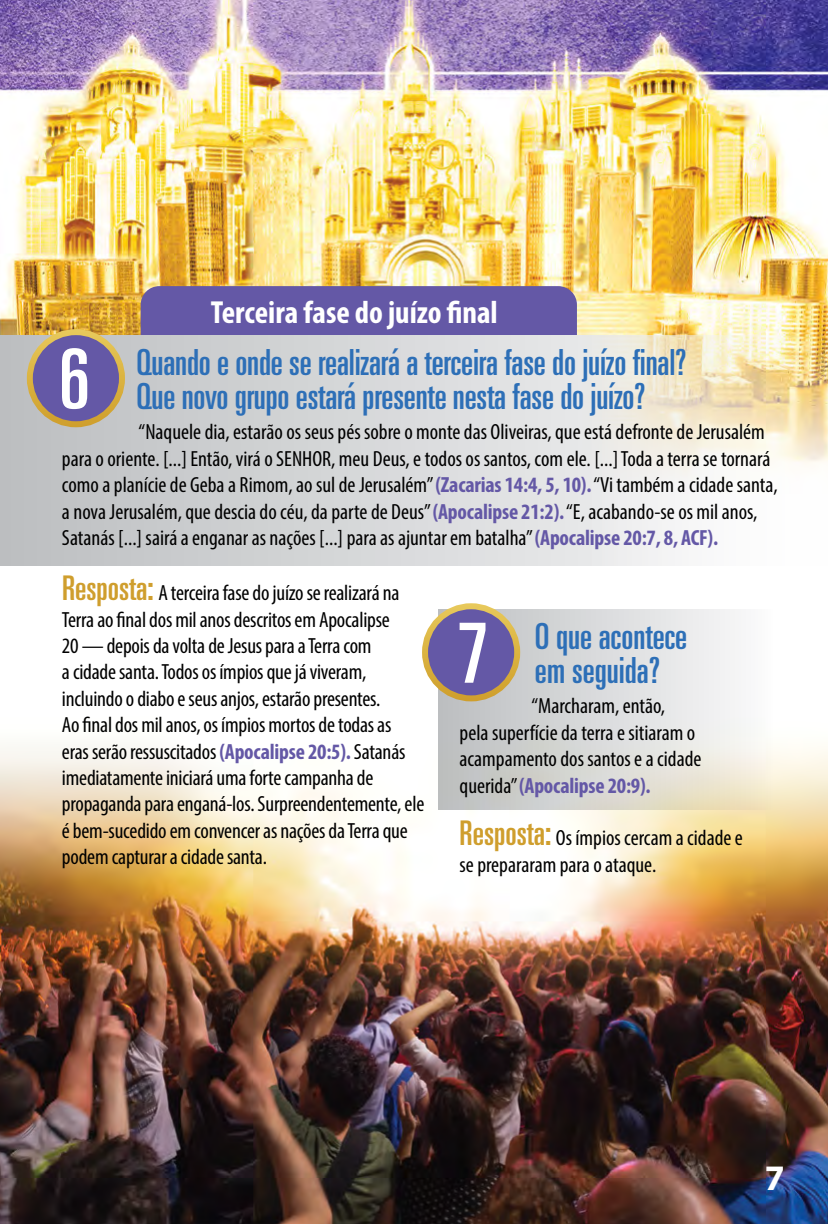
<style>
.page{position:relative;width:828px;height:1224px;background:#fff}
.page>*{position:absolute;margin:0;border:0;box-sizing:border-box;transform-origin:0 0}
.t1{font:ultra-condensed 83px "Univers";color:#fff}
.t2{font:ultra-condensed 36px/34px "Univers";letter-spacing:-.005em;color:#2d6fb7}
.t3{font:700 36px "Myriad Pro";color:#fff}
.t4{font:700 condensed 32px "Myriad Pro";color:#fff}
.t5{font:condensed 22px/26.4px "Myriad Pro";letter-spacing:-.01em;color:#000}
.s1{font-weight:700;color:#6458a6}
.s2{font-family:"Univers";font-stretch:ultra-condensed;font-size:34px;color:#cf9e2d}
</style>
<div class="page">
<img style="left:0;top:0;width:828px;height:335px">
<div style="left:141px;top:286px;width:436px;height:82px;background:#6458a6;border-radius:19px"></div>
<img style="left:0;top:667px;width:828px;height:557px">
<svg style="left:0;top:335px;width:828px;height:231px;background:#dcdbd7"></svg>
<div style="left:30px;top:332px;width:92px;height:92px;background:#6458a6;border-radius:50%"></div>
<div style="left:27px;top:329px;width:98px;height:98px;border:6px solid #fff;border-radius:50%"></div>
<svg style="left:438px;top:609px;width:335px;height:200px"></svg>
<div style="left:425px;top:606px;width:92px;height:92px;background:#6458a6;border-radius:50%"></div>
<div style="left:422px;top:603px;width:98px;height:98px;border:6px solid #fff;border-radius:50%"></div>
<h3 class="t4" style="left:211px;top:292px;width:289px">Terceira fase do juízo final</h3>
<h1 class="t1" style="left:59px;top:332px;width:32px">6</h1>
<h2 class="t2" style="left:136px;top:345px;width:552px">Quando e onde se realizará a terceira fase do juízo final?<br>Que novo grupo estará presente nesta fase do juízo?</h2>
<p class="t5" style="left:62px;top:419px;width:717px;text-indent:77px">“Naquele dia, estarão os seus pés sobre o monte das Oliveiras, que está defronte de Jerusalém para o oriente. [...] Então, virá o SENHOR, meu Deus, e todos os santos, com ele. [...] Toda a terra se tornará como a planície de Geba a Rimom, ao sul de Jerusalém” <span class="s1">(Zacarias 14:4, 5, 10).</span> “Vi também a cidade santa, a nova Jerusalém, que descia do céu, da parte de Deus” <span class="s1">(Apocalipse 21:2).</span> “E, acabando-se os mil anos, Satanás [...] sairá a enganar as nações [...] para as ajuntar em batalha” <span class="s1">(Apocalipse 20:7, 8, ACF).</span></p>
<p class="t5" style="left:62px;top:579px;width:364px"><span class="s2">Resposta:</span> A terceira fase do juízo se realizará na Terra ao final dos mil anos descritos em Apocalipse<br>20 — depois da volta de Jesus para a Terra com<br>a cidade santa. Todos os ímpios que já viveram, incluindo o diabo e seus anjos, estarão presentes.<br>Ao final dos mil anos, os ímpios mortos de todas as<br>eras serão ressuscitados <span class="s1">(Apocalipse 20:5).</span> Satanás imediatamente iniciará uma forte campanha de propaganda para enganá-los. Surpreendentemente, ele é bem-sucedido em convencer as nações da Terra que podem capturar a cidade santa.</p>
<h1 class="t1" style="left:457px;top:606px;width:32px">7</h1>
<h2 class="t2" style="left:535px;top:619px;width:154px">O que acontece em seguida?</h2>
<p class="t5" style="left:460px;top:693px;width:243px;text-indent:72px">“Marcharam, então,<br>pela superfície da terra e sitiaram o acampamento dos santos e a cidade querida” <span class="s1">(Apocalipse 20:9).</span></p>
<p class="t5" style="left:460px;top:825px;width:285px"><span class="s2">Resposta:</span> Os ímpios cercam a cidade e se prepararam para o ataque.</p>
<h2 class="t3" style="left:765px;top:1155px;width:21px">7</h2>
</div>
